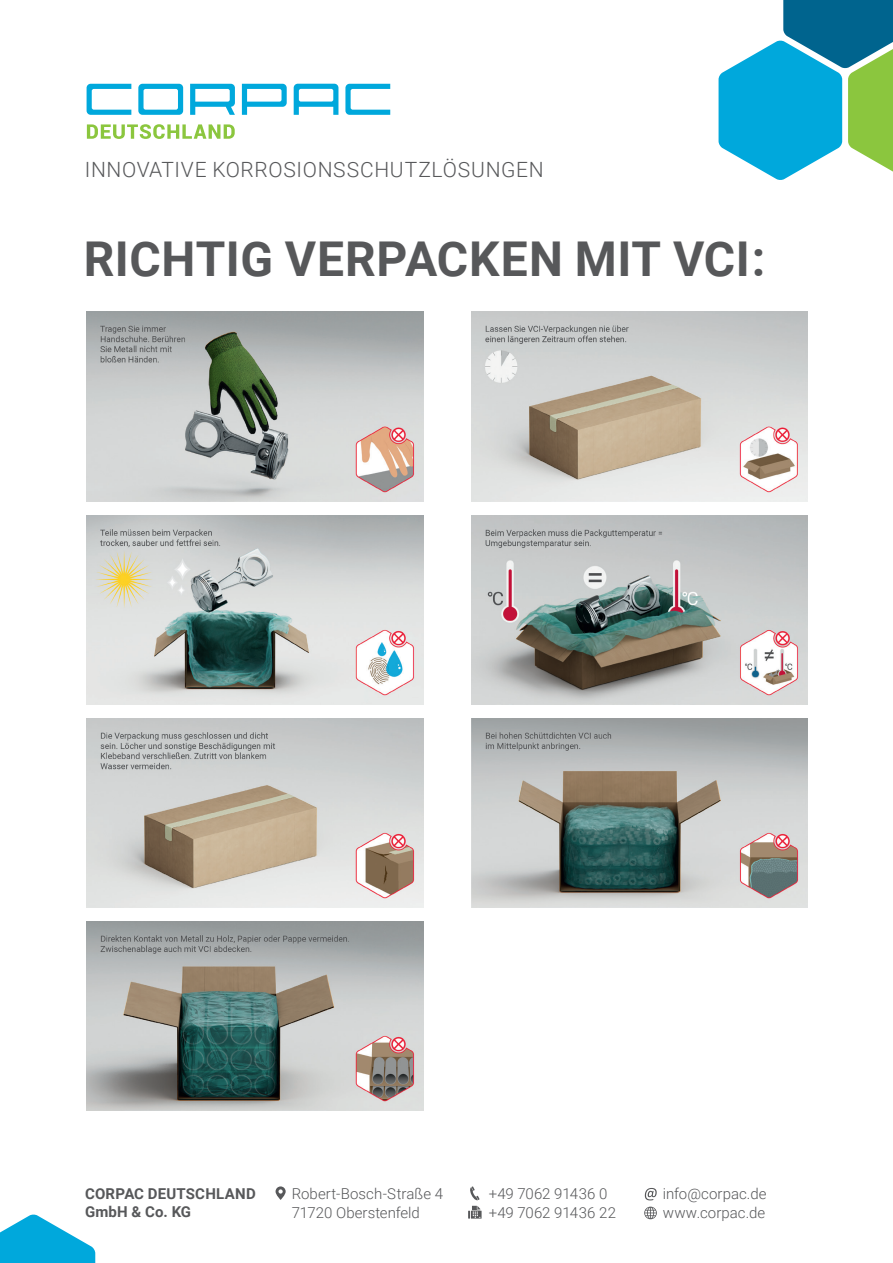
<style>
.page{position:relative;width:893px;height:1263px;background:#fff}
.page>*{position:absolute;margin:0;border:0;box-sizing:border-box;transform-origin:0 0}
.t1{font:700 48px "Roboto";letter-spacing:.01em;color:#57585a}
.t2{font:300 21px "Roboto";letter-spacing:.03em;color:#57585a}
.t3{font:300 15px/19.5px "Roboto";color:#57585a}
.t4{font:700 15px/18px "Roboto";letter-spacing:.015em;color:#57585a}
</style>
<div class="page">
<svg style="left:87px;top:84px;width:44px;height:31px"></svg>
<svg style="left:345px;top:84px;width:45px;height:31px"></svg>
<svg style="left:242px;top:84px;width:45px;height:31px"></svg>
<svg style="left:190px;top:84px;width:45px;height:31px"></svg>
<svg style="left:294px;top:84px;width:44px;height:31px"></svg>
<svg style="left:138px;top:84px;width:45px;height:31px"></svg>
<svg style="left:87px;top:124px;width:148px;height:15px"></svg>
<svg style="left:718px;top:0;width:175px;height:180px"></svg>
<svg style="left:276px;top:1186px;width:10px;height:14px"></svg>
<svg style="left:470px;top:1186px;width:10px;height:14px"></svg>
<svg style="left:645px;top:1188px;width:12px;height:12px"></svg>
<svg style="left:644px;top:1206px;width:13px;height:13px"></svg>
<svg style="left:0;top:1214px;width:95px;height:49px"></svg>
<svg style="left:468px;top:1206px;width:14px;height:12px"></svg>
<img style="left:86px;top:312px;width:337px;height:189px">
<img style="left:471px;top:312px;width:337px;height:189px">
<img style="left:86px;top:515px;width:337px;height:189px">
<img style="left:471px;top:515px;width:337px;height:189px">
<img style="left:86px;top:718px;width:337px;height:189px">
<img style="left:471px;top:718px;width:337px;height:189px">
<img style="left:86px;top:921px;width:337px;height:190px">
<p class="t2" style="left:85px;top:155px;width:460px">INNOVATIVE KORROSIONSSCHUTZLÖSUNGEN</p>
<p class="t1" style="left:84px;top:226px;width:683px">RICHTIG VERPACKEN MIT VCI:</p>
<p class="t4" style="left:85px;top:1184px;width:172px">CORPAC DEUTSCHLAND<br>GmbH &amp; Co. KG</p>
<p class="t3" style="left:292px;top:1183px;width:153px">Robert-Bosch-Straße 4<br>71720 Oberstenfeld</p>
<p class="t3" style="left:489px;top:1183px;width:129px">+49 7062 91436 0 +49 7062 91436 22</p>
<p class="t3" style="left:663px;top:1183px;width:105px">info@corpac.de www.corpac.de</p>
</div>
